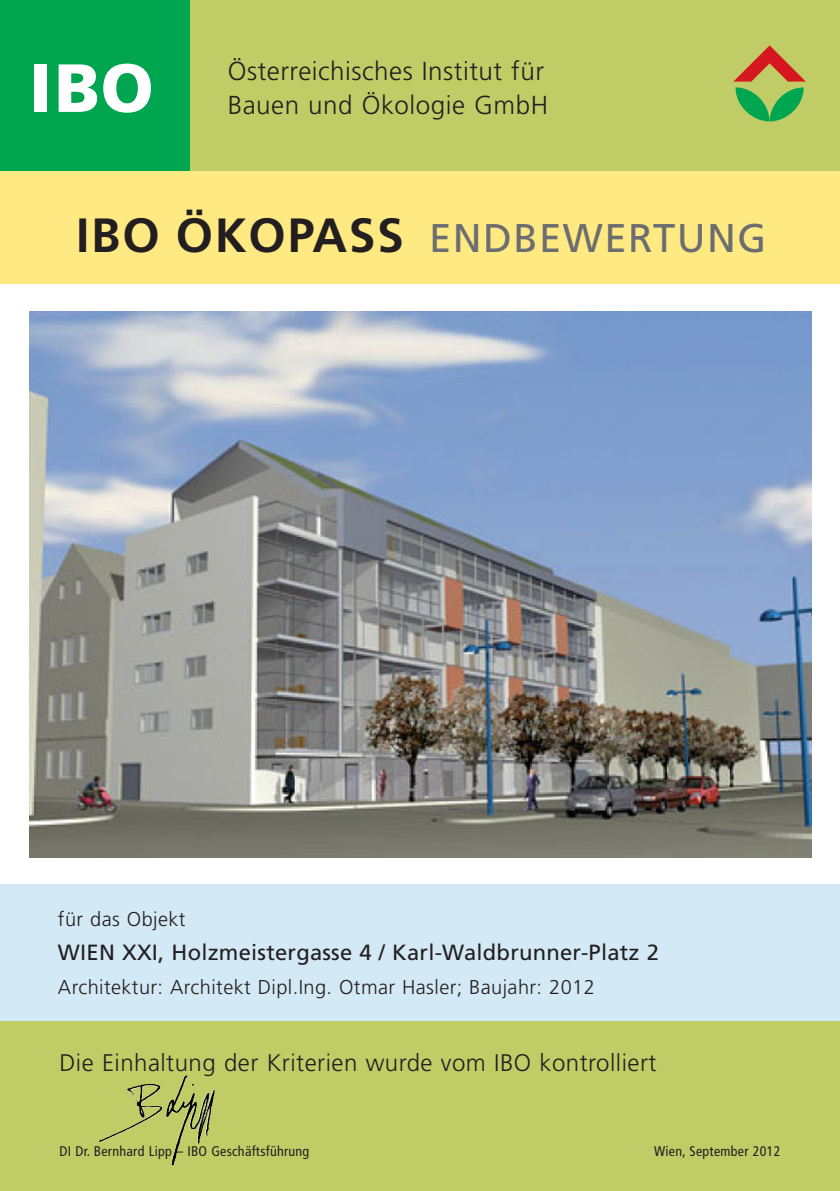
<style>
.page{position:relative;width:840px;height:1191px;background:#fff}
.page>*{position:absolute;margin:0;border:0;box-sizing:border-box;transform-origin:0 0}
.t1{font:900 68px "Frutiger";color:#fff}
.t2{font:40px "Frutiger";letter-spacing:.035em;color:#6c6d70}
.t3{font:300 26px/34px "Frutiger";letter-spacing:.02em;color:#231f20}
.t4{font:300 24px "Frutiger";letter-spacing:.02em;color:#231f20}
.t5{font:22px "Frutiger";letter-spacing:.01em;color:#231f20}
.t6{font:300 20px "Frutiger";letter-spacing:.02em;color:#231f20}
.t7{font:condensed 14px "Frutiger";letter-spacing:.02em;color:#231f20}
.s1{font-weight:700;font-size:48px;color:#231f20}
</style>
<div class="page">
<div style="left:0;top:170px;width:839px;height:114px;background:#ffe982"></div>
<div style="left:148px;top:0;width:691px;height:170px;background:#c0cc66"></div>
<div style="left:0;top:1020px;width:839px;height:171px;background:#c0cc66"></div>
<div style="left:0;top:884px;width:839px;height:136px;background:#d3e9f6"></div>
<div style="left:0;top:0;width:189px;height:170px;background:#00a54f"></div>
<svg style="left:733px;top:45px;width:72px;height:76px"></svg>
<img style="left:166px;top:1075px;width:40px;height:90px">
<img style="left:29px;top:311px;width:782px;height:546px">
<h1 class="t1" style="left:29px;top:47px;width:126px">IBO</h1>
<h3 class="t3" style="left:228px;top:54px;width:321px">Österreichisches Institut für<br>Bauen und Ökologie GmbH</h3>
<h2 class="t2" style="left:76px;top:215px;width:691px"><span class="s1">IBO ÖKOPASS</span> ENDBEWERTUNG</h2>
<p class="t6" style="left:58px;top:908px;width:129px">für das Objekt</p>
<p class="t5" style="left:58px;top:939px;width:602px">WIEN XXI, Holzmeistergasse 4 / Karl-Waldbrunner-Platz 2</p>
<p class="t6" style="left:58px;top:976px;width:538px">Architektur: Architekt Dipl.Ing. Otmar Hasler; Baujahr: 2012</p>
<p class="t4" style="left:59px;top:1049px;width:598px">Die Einhaltung der Kriterien wurde vom IBO kontrolliert</p>
<p class="t7" style="left:59px;top:1142px;width:251px">DI Dr. Bernhard Lipp – IBO Geschäftsführung</p>
<p class="t7" style="left:653px;top:1142px;width:128px">Wien, September 2012</p>
</div>
